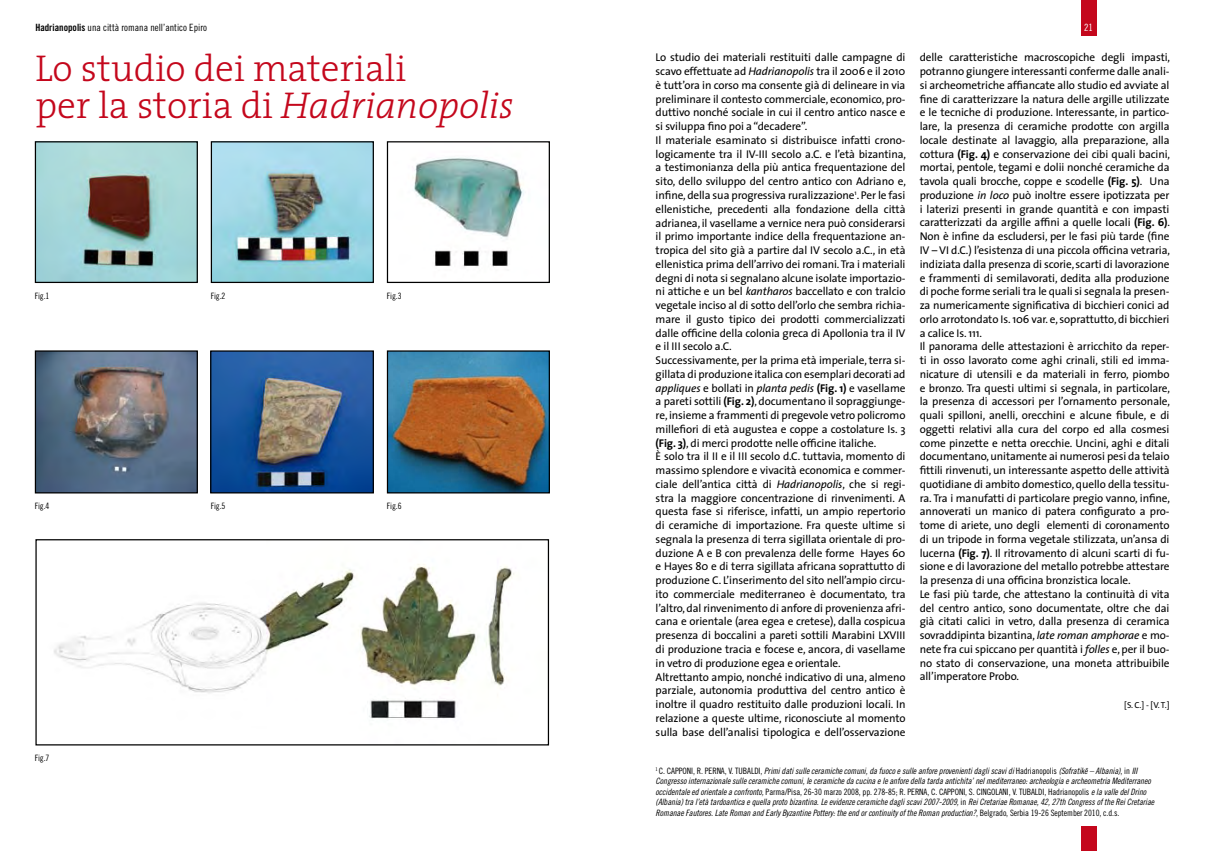
<style>
.page{position:relative;width:1205px;height:851px;background:#fff}
.page>*{position:absolute;margin:0;border:0;box-sizing:border-box;transform-origin:0 0}
.t1{font:300 37.5px/37.5px "The Serif";color:#c4071c}
.t2{font:11.25px/13.8px "The Sans";letter-spacing:-.01em;color:#000}
.t3{font:10px "Trade Gothic Cond Eighteen";color:#000}
.t4{font:10px "Trade Gothic Cond Eighteen";color:#fff}
.t5{font:8.75px/10.5px "Trade Gothic Cond Eighteen Obl";letter-spacing:-.01em;color:#000}
.t6{font:8.75px "Trade Gothic Cond Eighteen";letter-spacing:-.01em;color:#000}
.t7{font:8.75px "The Sans";color:#000}
.s1{font-family:"Trade Gothic Bold Cond Twenty"}
.s2{font-style:italic}
.s3{font-weight:700}
.s4{font-family:"Trade Gothic Cond Eighteen"}
.s5{font-family:"Trade Gothic Cond Eighteen Obl"}
</style>
<div class="page">
<div style="left:1080px;top:0;width:16px;height:35px;background:#c4071c"></div>
<div style="left:1080px;top:826px;width:16px;height:24px;background:#c4071c"></div>
<img style="left:412px;top:157px;width:112px;height:110px">
<div style="left:387px;top:141px;width:163px;height:142px;border:1px solid #000"></div>
<img style="left:37px;top:143px;width:159px;height:138px">
<div style="left:35px;top:141px;width:163px;height:142px;border:1px solid #000"></div>
<img style="left:213px;top:143px;width:159px;height:138px">
<div style="left:211px;top:141px;width:163px;height:142px;border:1px solid #000"></div>
<img style="left:37px;top:352px;width:159px;height:139px">
<div style="left:35px;top:350px;width:163px;height:143px;border:1px solid #000"></div>
<img style="left:212px;top:352px;width:160px;height:139px">
<div style="left:210px;top:350px;width:164px;height:143px;border:1px solid #000"></div>
<img style="left:389px;top:352px;width:159px;height:139px">
<div style="left:387px;top:350px;width:163px;height:143px;border:1px solid #000"></div>
<img style="left:54px;top:564px;width:460px;height:155px">
<div style="left:35px;top:539px;width:514px;height:206px;border:1px solid #000"></div>
<p class="t3" style="left:35px;top:22px;width:173px"><span class="s1">Hadrianopolis</span> una città romana nell’antico Epiro</p>
<p class="t4" style="left:1084px;top:21px;width:10px">21</p>
<p class="t2" style="left:656px;top:50px;width:252px">Lo studio dei materiali restituiti dalle campagne di scavo effettuate ad <span class="s2">Hadrianopolis</span> tra il 2006 e il 2010 è tutt’ora in corso ma consente già di delineare in via preliminare il contesto commerciale, economico, pro&shy;duttivo nonché sociale in cui il centro antico nasce e si sviluppa fino poi a “decadere”.<br>Il materiale esaminato si distribuisce infatti crono&shy;logicamente tra il IV-III secolo a.C. e l’età bizantina, a testimonianza della più antica frequentazione del sito, dello sviluppo del centro antico con Adriano e, infine, della sua progressiva ruralizzazione<sup>1</sup>. Per le fasi ellenistiche, precedenti alla fondazione della città adrianea, il vasellame a vernice nera può considerarsi il primo importante indice della frequentazione an&shy;tropica del sito già a partire dal IV secolo a.C., in età ellenistica prima dell’arrivo dei romani. Tra i materiali degni di nota si segnalano alcune isolate importazio&shy;ni attiche e un bel <span class="s2">kantharos</span> baccellato e con tralcio vegetale inciso al di sotto dell’orlo che sembra richia&shy;mare il gusto tipico dei prodotti commercializzati dalle officine della colonia greca di Apollonia tra il IV e il III secolo a.C.<br>Successivamente, per la prima età imperiale, terra si&shy;gillata di produzione italica con esemplari decorati ad <span class="s2">appliques</span> e bollati in <span class="s2">planta pedis</span> <span class="s3">(Fig. 1)</span> e vasellame a pareti sottili <span class="s3">(Fig. 2)</span>, documentano il sopraggiunge&shy;re, insieme a frammenti di pregevole vetro policromo millefiori di età augustea e coppe a costolature Is. 3 <span class="s3">(Fig. 3)</span>, di merci prodotte nelle officine italiche.<br>È solo tra il II e il III secolo d.C. tuttavia, momento di massimo splendore e vivacità economica e commer&shy;ciale dell’antica città di <span class="s2">Hadrianopolis</span>, che si regi&shy;stra la maggiore concentrazione di rinvenimenti. A questa fase si riferisce, infatti, un ampio repertorio di ceramiche di importazione. Fra queste ultime si segnala la presenza di terra sigillata orientale di pro&shy;duzione A e B con prevalenza delle forme Hayes 60 e Hayes 80 e di terra sigillata africana soprattutto di produzione C. L’inserimento del sito nell’ampio circu&shy;ito commerciale mediterraneo è documentato, tra l’altro, dal rinvenimento di anfore di provenienza afri&shy;cana e orientale (area egea e cretese), dalla cospicua presenza di boccalini a pareti sottili Marabini LXVIII di produzione tracia e focese e, ancora, di vasellame in vetro di produzione egea e orientale.<br>Altrettanto ampio, nonché indicativo di una, almeno parziale, autonomia produttiva del centro antico è inoltre il quadro restituito dalle produzioni locali. In relazione a queste ultime, riconosciute al momento sulla base dell’analisi tipologica e dell’osservazione</p>
<h1 class="t1" style="left:35px;top:48px;width:480px">Lo studio dei materiali<br>per la storia di <span class="s2">Hadrianopolis</span></h1>
<p class="t2" style="left:919px;top:50px;width:252px">delle caratteristiche macroscopiche degli impasti, potranno giungere interessanti conferme dalle anali&shy;si archeometriche affiancate allo studio ed avviate al fine di caratterizzare la natura delle argille utilizzate e le tecniche di produzione. Interessante, in partico&shy;lare, la presenza di ceramiche prodotte con argilla locale destinate al lavaggio, alla preparazione, alla cottura <span class="s3">(Fig. 4)</span> e conservazione dei cibi quali bacini, mortai, pentole, tegami e dolii nonché ceramiche da tavola quali brocche, coppe e scodelle <span class="s3">(Fig. 5)</span>. Una produzione <span class="s2">in loco</span> può inoltre essere ipotizzata per i laterizi presenti in grande quantità e con impasti caratterizzati da argille affini a quelle locali <span class="s3">(Fig. 6)</span>.<br>Non è infine da escludersi, per le fasi più tarde (fine IV – VI d.C.) l’esistenza di una piccola officina vetraria, indiziata dalla presenza di scorie, scarti di lavorazione e frammenti di semilavorati, dedita alla produzione di poche forme seriali tra le quali si segnala la presen&shy;za numericamente significativa di bicchieri conici ad orlo arrotondato Is. 106 var. e, soprattutto, di bicchieri a calice Is. 111.<br>Il panorama delle attestazioni è arricchito da reper&shy;ti in osso lavorato come aghi crinali, stili ed imma&shy;nicature di utensili e da materiali in ferro, piombo e bronzo. Tra questi ultimi si segnala, in particolare, la presenza di accessori per l’ornamento personale, quali spilloni, anelli, orecchini e alcune fibule, e di oggetti relativi alla cura del corpo ed alla cosmesi come pinzette e netta orecchie. Uncini, aghi e ditali documentano, unitamente ai numerosi pesi da telaio fittili rinvenuti, un interessante aspetto delle attività quotidiane di ambito domestico, quello della tessitu&shy;ra. Tra i manufatti di particolare pregio vanno, infine, annoverati un manico di patera configurato a pro&shy;tome di ariete, uno degli elementi di coronamento di un tripode in forma vegetale stilizzata, un’ansa di lucerna <span class="s3">(Fig. 7)</span>. Il ritrovamento di alcuni scarti di fu&shy;sione e di lavorazione del metallo potrebbe attestare la presenza di una officina bronzistica locale.<br>Le fasi più tarde, che attestano la continuità di vita del centro antico, sono documentate, oltre che dai già citati calici in vetro, dalla presenza di ceramica sovraddipinta bizantina, <span class="s2">late roman amphorae</span> e mo&shy;nete fra cui spiccano per quantità i <span class="s2">folles</span> e, per il buo&shy;no stato di conservazione, una moneta attribuibile all’imperatore Probo.</p>
<p class="t7" style="left:1124px;top:697px;width:47px">[S. C.] - [V. T.]</p>
<p class="t6" style="left:35px;top:290px;width:16px">Fig.1</p>
<p class="t6" style="left:211px;top:290px;width:16px">Fig.2</p>
<p class="t6" style="left:387px;top:290px;width:16px">Fig.3</p>
<p class="t6" style="left:387px;top:501px;width:16px">Fig.6</p>
<p class="t6" style="left:35px;top:501px;width:16px">Fig.4</p>
<p class="t6" style="left:211px;top:501px;width:16px">Fig.5</p>
<p class="t6" style="left:35px;top:752px;width:16px">Fig.7</p>
<p class="t5" style="left:656px;top:764px;width:497px"><sup>1</sup> <span class="s4">C. CAPPONI, R. PERNA, V. TUBALDI,</span> Primi dati sulle ceramiche comuni, da fuoco e sulle anfore provenienti dagli scavi di <span class="s4">Hadrianopolis</span> (Sofratikë – Albania)<span class="s4">, in</span> III<br>Congresso internazionale sulle ceramiche comuni, le ceramiche da cucina e le anfore della tarda antichita’ nel mediterraneo: archeologia e archeometria Mediterraneo</p>
<p class="t6" style="left:656px;top:786px;width:492px"><span class="s5">occidentale ed orientale a confronto,</span> Parma/Pisa, 26-30 marzo 2008, pp. 278-85; R. PERNA, C. CAPPONI, S. CINGOLANI, V. TUBALDI, Hadrianopolis <span class="s5">e la valle del Drino</span></p>
<p class="t5" style="left:656px;top:796px;width:500px">(Albania) tra l’età tardoantica e quella proto bizantina. Le evidenze ceramiche dagli scavi 2007-2009, <span class="s4">in</span> Rei Cretariae Romanae, 42, 27th Congress of the Rei Cretariae<br>Romanae Fautores. Late Roman and Early Byzantine Pottery: the end or continuity of the Roman production?<span class="s4">, Belgrado, Serbia 19-26 September 2010, c.d.s.</span></p>
</div>
